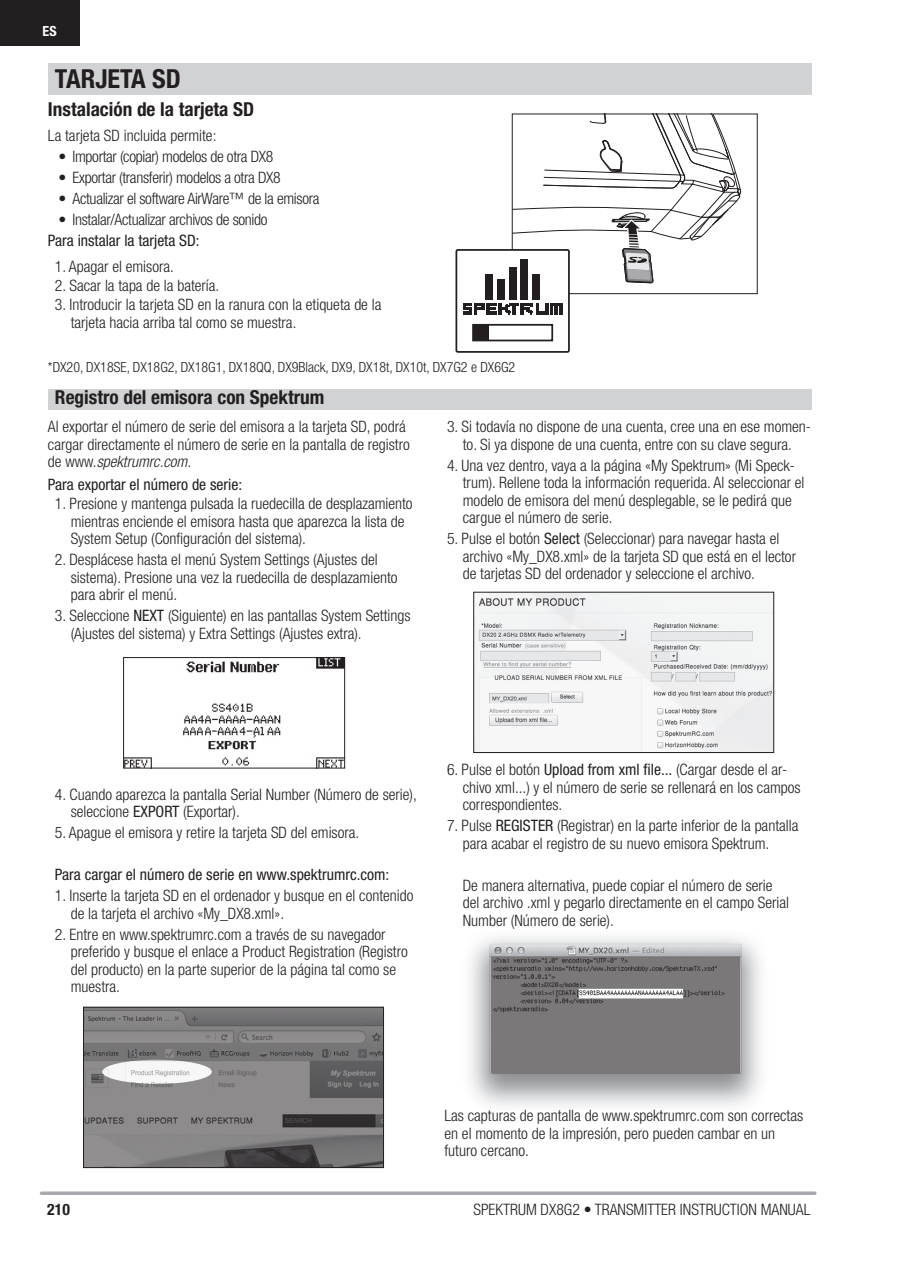
<style>
.page{position:relative;width:905px;height:1272px;background:#fff}
.page>*{position:absolute;margin:0;border:0;box-sizing:border-box;transform-origin:0 0}
.t1{font:700 condensed 26.25px "Helvetica Neue LT Std";color:#231f20}
.t2{font:700 condensed 19.25px "Helvetica Neue LT Std";color:#231f20}
.t3{font:300 condensed 15.75px/17.5px "Helvetica Neue LT Std";color:#231f20}
.t4{font:300 condensed 15.75px "Helvetica Neue LT Std";letter-spacing:-.02em;color:#231f20}
.t5{font:condensed 15.75px "Helvetica Neue LT Std";color:#231f20}
.t6{font:700 condensed 15.75px "Helvetica Neue LT Std";color:#231f20}
.t7{font:300 condensed 14px "Helvetica Neue LT Std";color:#231f20}
.t8{font:700 condensed 14px "Helvetica Neue LT Std";color:#fff}
.s1{font-style:italic}
.s2{font-weight:400}
.s3{font-weight:300}
</style>
<div class="page">
<svg style="left:41px;top:1191px;width:773px;height:4px;background:#b2b3b6"></svg>
<div style="left:0;top:0;width:79px;height:45px;background:#231f20"></div>
<img style="left:470px;top:937px;width:291px;height:169px">
<svg style="left:490px;top:957px;width:250px;height:116px;background:#7a7879"></svg>
<div style="left:48px;top:389px;width:763px;height:20px;background:#d1d2d4"></div>
<div style="left:48px;top:63px;width:763px;height:31px;background:#d1d2d4"></div>
<div style="left:455px;top:249px;width:115px;height:104px;border:2px solid #231f20;border-radius:2px"></div>
<svg style="left:463px;top:114px;width:278px;height:200px"></svg>
<div style="left:472px;top:324px;width:81px;height:17px;border:2px solid #231f20"></div>
<div style="left:473px;top:325px;width:16px;height:15px;background:#231f20"></div>
<img style="left:475px;top:594px;width:297px;height:157px">
<div style="left:473px;top:592px;width:301px;height:161px;border:1px solid #231f20"></div>
<svg style="left:83px;top:1007px;width:301px;height:161px;background:#7e7c7d"></svg>
<img style="left:125px;top:659px;width:218px;height:107px">
<div style="left:123px;top:657px;width:222px;height:111px;border:1px solid #231f20"></div>
<p class="t8" style="left:43px;top:23px;width:15px">ES</p>
<h1 class="t1" style="left:55px;top:63px;width:127px">Tarjeta SD</h1>
<p class="t2" style="left:48px;top:98px;width:208px">Instalación de la tarjeta SD</p>
<p class="t3" style="left:48px;top:126px;width:170px">La tarjeta SD incluida permite:</p>
<p class="t4" style="left:58px;top:147px;width:216px">• Importar (copiar) modelos de otra DX8</p>
<p class="t4" style="left:58px;top:168px;width:224px">• Exportar (transferir) modelos a otra DX8</p>
<p class="t4" style="left:58px;top:189px;width:262px">• Actualizar el software AirWare™ de la emisora</p>
<p class="t4" style="left:58px;top:210px;width:210px">• Instalar/Actualizar archivos de sonido</p>
<p class="t5" style="left:48px;top:231px;width:153px">Para instalar la tarjeta SD:</p>
<p class="t3" style="left:55px;top:257px;width:120px">1. Apagar el emisora.</p>
<p class="t3" style="left:55px;top:277px;width:166px">2. Sacar la tapa de la batería.</p>
<p class="t3" style="left:71px;top:296px;width:312px;text-indent:-16px">3. Introducir la tarjeta SD en la ranura con la etiqueta de la tarjeta hacia arriba tal como se muestra.</p>
<p class="t7" style="left:48px;top:359px;width:469px">*DX20, DX18SE, DX18G2, DX18G1, DX18QQ, DX9Black, DX9, DX18t, DX10t, DX7G2 e DX6G2</p>
<p class="t2" style="left:55px;top:386px;width:271px">Registro del emisora con Spektrum</p>
<p class="t3" style="left:48px;top:418px;width:363px">Al exportar el número de serie del emisora a la tarjeta SD, podrá cargar directamente el número de serie en la pantalla de registro de www.<span class="s1">spektrumrc.com.</span></p>
<p class="t5" style="left:48px;top:475px;width:196px">Para exportar el número de serie:</p>
<p class="t3" style="left:71px;top:495px;width:343px;text-indent:-16px">1. Presione y mantenga pulsada la ruedecilla de desplazamiento mientras enciende el emisora hasta que aparezca la lista de<br>System Setup (Configuración del sistema).</p>
<p class="t3" style="left:71px;top:551px;width:328px;text-indent:-16px">2. Desplácese hasta el menú System Settings (Ajustes del sistema). Presione una vez la ruedecilla de desplazamiento para abrir el menú.</p>
<p class="t3" style="left:71px;top:607px;width:341px;text-indent:-16px">3. Seleccione <span class="s2">NEXT</span> (Siguiente) en las pantallas System Settings (Ajustes del sistema) y Extra Settings (Ajustes extra).</p>
<p class="t3" style="left:447px;top:418px;width:365px;text-align:center">3. Si todavía no dispone de una cuenta, cree una en ese momen&shy;to. Si ya dispone de una cuenta, entre con su clave segura.</p>
<p class="t3" style="left:463px;top:456px;width:343px;text-indent:-16px">4. Una vez dentro, vaya a la página «My Spektrum» (Mi Speck&shy;trum). Rellene toda la información requerida. Al seleccionar el modelo de emisora del menú desplegable, se le pedirá que cargue el número de serie.</p>
<p class="t3" style="left:463px;top:529px;width:335px;text-indent:-16px">5. Pulse el botón <span class="s2">Select</span> (Seleccionar) para navegar hasta el archivo «My_DX8.xml» de la tarjeta SD que está en el lector de tarjetas SD del ordenador y seleccione el archivo.</p>
<p class="t3" style="left:71px;top:785px;width:347px;text-indent:-16px">4. Cuando aparezca la pantalla Serial Number (Número de serie), seleccione <span class="s2">EXPORT</span> (Exportar).</p>
<p class="t3" style="left:55px;top:824px;width:306px">5. Apague el emisora y retire la tarjeta SD del emisora.</p>
<p class="t5" style="left:55px;top:865px;width:336px">Para cargar el número de serie en www.spektrumrc.com:</p>
<p class="t3" style="left:71px;top:887px;width:344px;text-indent:-16px">1. Inserte la tarjeta SD en el ordenador y busque en el contenido de la tarjeta el archivo «My_DX8.xml».</p>
<p class="t3" style="left:71px;top:925px;width:338px;text-indent:-16px">2. Entre en www.spektrumrc.com a través de su navegador preferido y busque el enlace a Product Registration (Registro del producto) en la parte superior de la página tal como se muestra.</p>
<p class="t3" style="left:463px;top:760px;width:339px;text-indent:-16px">6. Pulse el botón <span class="s2">Upload from xml file...</span> (Cargar desde el ar&shy;chivo xml...) y el número de serie se rellenará en los campos correspondientes.</p>
<p class="t5" style="left:447px;top:816px;width:85px"><span class="s3">7. Pulse</span> Register</p>
<p class="t3" style="left:463px;top:816px;width:337px;text-indent:94px">(Registrar) en la parte inferior de la pantalla para acabar el registro de su nuevo emisora Spektrum.</p>
<p class="t3" style="left:463px;top:876px;width:328px">De manera alternativa, puede copiar el número de serie del archivo .xml y pegarlo directamente en el campo Serial<br>Number (Número de serie).</p>
<p class="t3" style="left:444px;top:1107px;width:360px">Las capturas de pantalla de www.spektrumrc.com son correctas en el momento de la impresión, pero pueden cambar en un futuro cercano.</p>
<p class="t6" style="left:47px;top:1199px;width:24px">210</p>
<p class="t3" style="left:473px;top:1200px;width:338px">SPEKTRUM DX8G2 • TRANSMITTER INSTRUCTION MANUAL</p>
</div>
